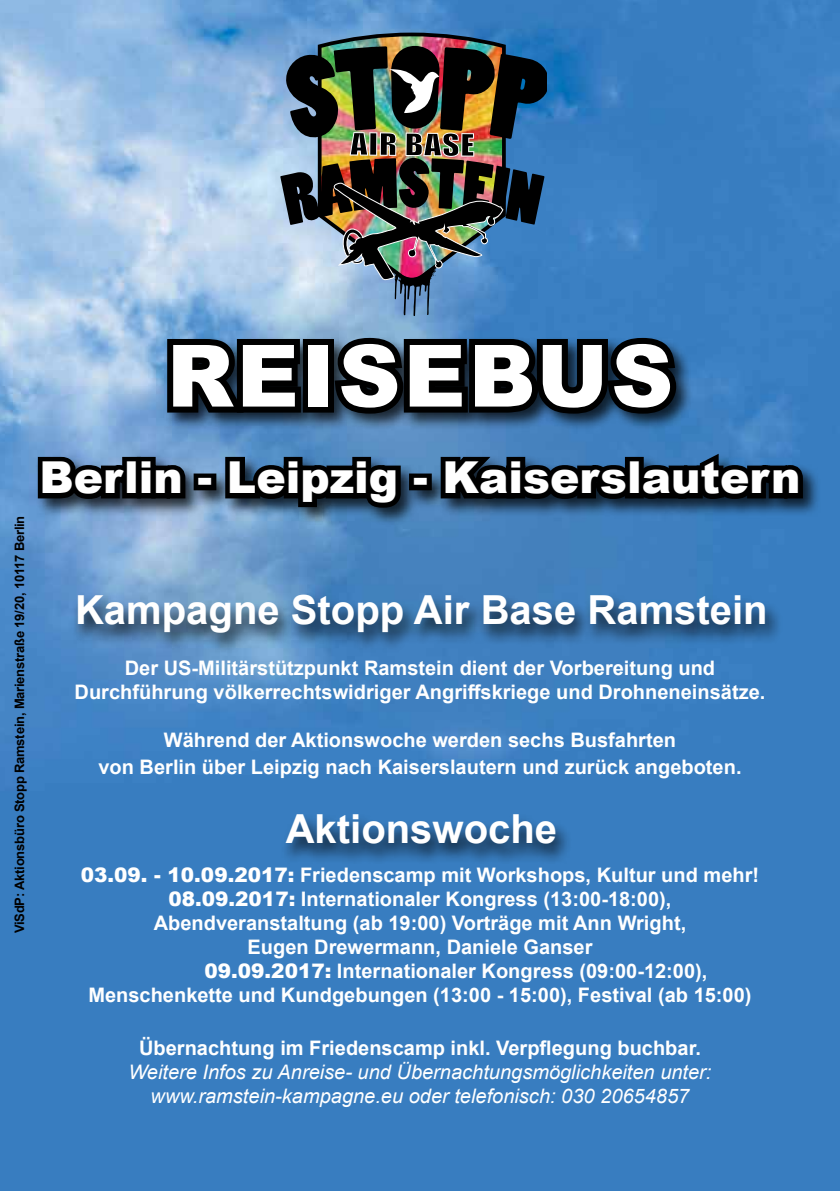
<style>
.page{position:relative;width:840px;height:1191px;background:#fff}
.page>*{position:absolute;margin:0;border:0;box-sizing:border-box;transform-origin:0 0}
.t1{font:900 86px "Arial";letter-spacing:.035em;color:#fff}
.t2{font:900 44px "Arial";color:#fff}
.t3{font:700 40px "Arial";color:#fff}
.t4{font:700 20px/24px "Arial";color:#fff;text-align:center}
.t5{font:italic 20px/24px "Arial";color:#fff;text-align:center}
.t6{font:700 13px "Arial";letter-spacing:-.015em;color:#000}
.s1{font-weight:900}
</style>
<div class="page">
<img style="left:0;top:0;width:839px;height:1191px">
<div style="left:35px;top:336px;width:786px;height:191px;background:#000;opacity:.75"></div>
<svg style="left:161px;top:330px;width:146px;height:93px;background:#192634"></svg>
<div style="left:303px;top:339px;width:31px;height:73px;border:12px solid #000"></div>
<svg style="left:328px;top:329px;width:357px;height:93px;background:#142332"></svg>
<svg style="left:30px;top:448px;width:160px;height:70px;background:#36485d"></svg>
<div style="left:193px;top:473px;width:23px;height:17px;border:10px solid #000"></div>
<svg style="left:220px;top:452px;width:188px;height:64px;background:#203446"></svg>
<div style="left:409px;top:473px;width:22px;height:17px;border:10px solid #000"></div>
<svg style="left:435px;top:445px;width:372px;height:73px;background:#1d3954"></svg>
<div style="left:71px;top:593px;width:711px;height:271px;background:#000;opacity:.75"></div>
<img style="left:317px;top:33px;width:188px;height:12px">
<img style="left:280px;top:45px;width:266px;height:271px">
<h1 class="t1" style="left:166px;top:313px;width:501px">ReisebuS</h1>
<p class="t6" style="left:10px;top:933px;width:419px;rotate:-90deg">ViSdP: Aktionsbüro Stopp Ramstein, Marienstraße 19/20, 10117 Berlin</p>
<h2 class="t2" style="left:40px;top:446px;width:762px">Berlin - Leipzig - Kaiserslautern</h2>
<h3 class="t3" style="left:75px;top:582px;width:693px">Kampagne Stopp Air Base Ramstein</h3>
<p class="t4" style="left:75px;top:656px;width:691px">Der US-Militärstützpunkt Ramstein dient der Vorbereitung und<br>Durchführung völkerrechtswidriger Angriffskriege und Drohneneinsätze.</p>
<p class="t4" style="left:98px;top:727px;width:644px;line-height:26.4px">Während der Aktionswoche werden sechs Busfahrten<br>von Berlin über Leipzig nach Kaiserslautern und zurück angeboten.</p>
<h3 class="t3" style="left:285px;top:800px;width:273px">Aktionswoche</h3>
<p class="t4" style="left:81px;top:863px;width:679px"><span class="s1">03.09. - 10.09.2017:</span> Friedenscamp mit Workshops, Kultur und mehr!</p>
<p class="t4" style="left:168px;top:887px;width:504px"><span class="s1">08.09.2017:</span> Internationaler Kongress (13:00-18:00),</p>
<p class="t4" style="left:154px;top:911px;width:533px">Abendveranstaltung (ab 19:00) Vorträge mit Ann Wright,</p>
<p class="t4" style="left:247px;top:935px;width:346px">Eugen Drewermann, Daniele Ganser</p>
<p class="t4" style="left:204px;top:959px;width:504px"><span class="s1">09.09.2017:</span> Internationaler Kongress (09:00-12:00),</p>
<p class="t4" style="left:88px;top:983px;width:664px">Menschenkette und Kundgebungen (13:00 - 15:00), Festival (ab 15:00)</p>
<p class="t4" style="left:139px;top:1035px;width:563px">Übernachtung im Friedenscamp inkl. Verpflegung buchbar.</p>
<p class="t5" style="left:128px;top:1060px;width:584px">Weitere Infos zu Anreise- und Übernachtungsmöglichkeiten unter: www.ramstein-kampagne.eu oder telefonisch: 030 20654857</p>
</div>
